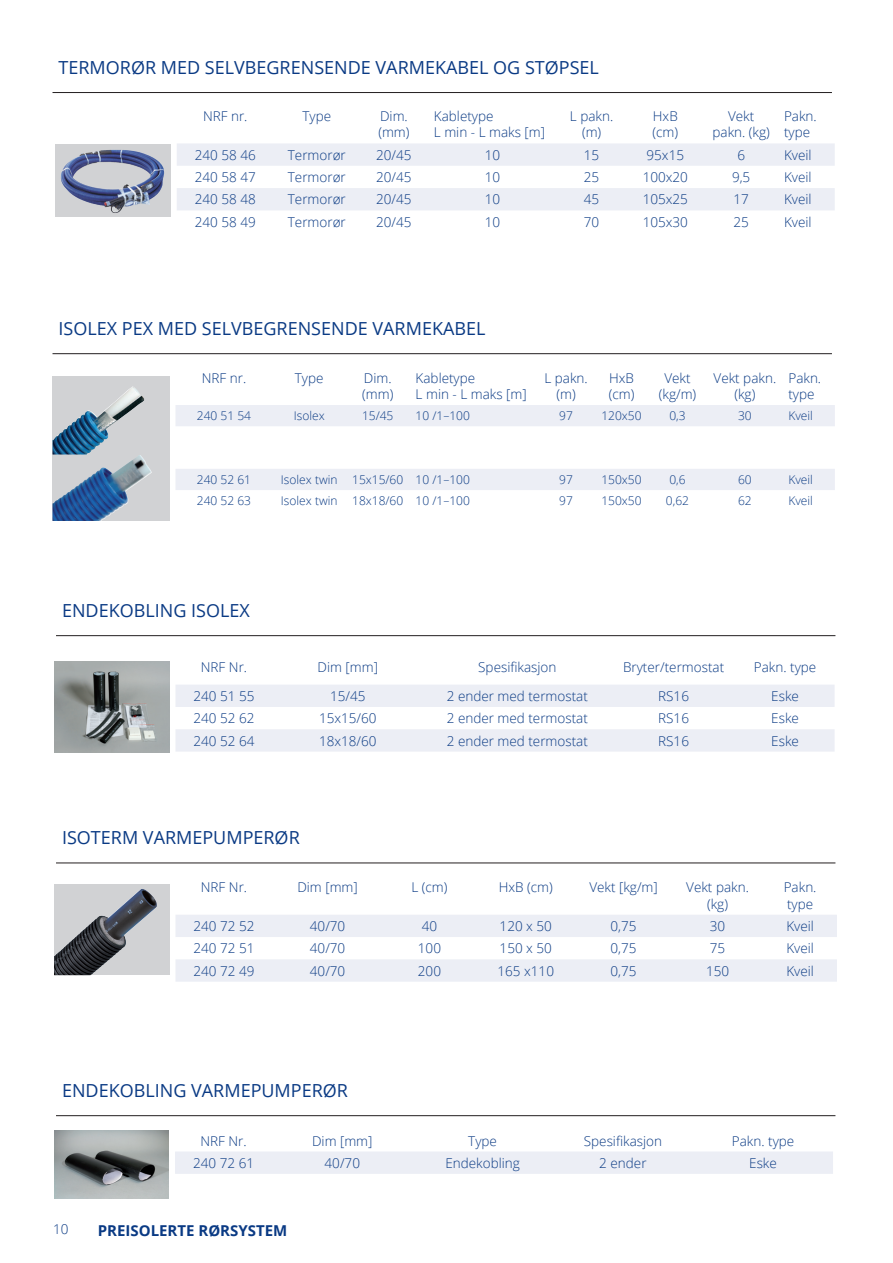
<style>
.page{position:relative;width:893px;height:1263px;background:#fff}
.page>*{position:absolute;margin:0;border:0;box-sizing:border-box;transform-origin:0 0}
.t1{font:18px "Open Sans";color:#0a3a84}
.t2{font:700 15px "Open Sans";color:#0a3a84}
.t3{font:300 13.5px/16.2px "Open Sans";color:#0a3a84;text-align:center}
.t4{font:300 12px "Open Sans";color:#0a3a84}
</style>
<div class="page">
<div style="left:53px;top:442px;width:117px;height:79px;background:#d1d2d4"></div>
<img style="left:53px;top:455px;width:99px;height:66px">
<svg style="left:177px;top:143px;width:658px;height:67px"></svg>
<svg style="left:55px;top:144px;width:116px;height:73px;background:#a9aebd"></svg>
<img style="left:61px;top:150px;width:51px;height:50px">
<svg style="left:176px;top:405px;width:659px;height:85px"></svg>
<div style="left:53px;top:376px;width:117px;height:78px;background:#d1d2d4"></div>
<img style="left:53px;top:386px;width:92px;height:68px">
<svg style="left:176px;top:685px;width:659px;height:67px"></svg>
<svg style="left:176px;top:915px;width:661px;height:67px"></svg>
<div style="left:175px;top:1152px;width:658px;height:22px;background:#eceef5"></div>
<img style="left:54px;top:661px;width:116px;height:91px">
<div style="left:54px;top:884px;width:116px;height:91px;background:#d1d2d4"></div>
<img style="left:54px;top:889px;width:103px;height:86px">
<img style="left:54px;top:1130px;width:115px;height:69px">
<hr style="left:56px;top:1115px;width:779px;height:1px;background:#231f20">
<hr style="left:56px;top:863px;width:779px;height:1px;background:#231f20">
<hr style="left:56px;top:635px;width:779px;height:1px;background:#231f20">
<hr style="left:53px;top:353px;width:779px;height:1px;background:#231f20">
<hr style="left:53px;top:92px;width:779px;height:1px;background:#231f20">
<p class="t1" style="left:59px;top:55px;width:542px">TERMORØR MED SELVBEGRENSENDE VARMEKABEL OG STØPSEL</p>
<p class="t3" style="left:203px;top:108px;width:46px">NRF nr.</p>
<p class="t3" style="left:303px;top:108px;width:30px">Type</p>
<p class="t3" style="left:378px;top:108px;width:33px;text-align:left">Dim. (mm)</p>
<p class="t3" style="left:434px;top:108px;width:61px">Kabletype</p>
<p class="t3" style="left:434px;top:124px;width:113px">L min - L maks [m]</p>
<p class="t3" style="left:570px;top:108px;width:45px">L pakn. (m)</p>
<p class="t3" style="left:653px;top:108px;width:26px">HxB</p>
<p class="t3" style="left:652px;top:124px;width:27px">(cm)</p>
<p class="t3" style="left:712px;top:108px;width:59px">Vekt pakn. (kg)</p>
<p class="t3" style="left:784px;top:108px;width:34px;text-align:left">Pakn. type</p>
<p class="t3" style="left:195px;top:146px;width:62px">240 58 46</p>
<p class="t3" style="left:288px;top:146px;width:59px">Termorør</p>
<p class="t3" style="left:376px;top:146px;width:37px">20/45</p>
<p class="t3" style="left:485px;top:146px;width:17px">10</p>
<p class="t3" style="left:584px;top:146px;width:17px">15</p>
<p class="t3" style="left:647px;top:146px;width:39px">95x15</p>
<p class="t3" style="left:737px;top:146px;width:9px">6</p>
<p class="t3" style="left:784px;top:146px;width:29px">Kveil</p>
<p class="t3" style="left:195px;top:169px;width:62px">240 58 47</p>
<p class="t3" style="left:288px;top:169px;width:59px">Termorør</p>
<p class="t3" style="left:376px;top:169px;width:37px">20/45</p>
<p class="t3" style="left:485px;top:169px;width:17px">10</p>
<p class="t3" style="left:584px;top:169px;width:17px">25</p>
<p class="t3" style="left:643px;top:169px;width:47px">100x20</p>
<p class="t3" style="left:732px;top:169px;width:20px">9,5</p>
<p class="t3" style="left:784px;top:169px;width:29px">Kveil</p>
<p class="t3" style="left:195px;top:191px;width:62px">240 58 48</p>
<p class="t3" style="left:288px;top:191px;width:59px">Termorør</p>
<p class="t3" style="left:376px;top:191px;width:37px">20/45</p>
<p class="t3" style="left:485px;top:191px;width:17px">10</p>
<p class="t3" style="left:584px;top:191px;width:17px">45</p>
<p class="t3" style="left:643px;top:191px;width:47px">105x25</p>
<p class="t3" style="left:733px;top:191px;width:17px">17</p>
<p class="t3" style="left:784px;top:191px;width:29px">Kveil</p>
<p class="t3" style="left:195px;top:213px;width:62px">240 58 49</p>
<p class="t3" style="left:288px;top:213px;width:59px">Termorør</p>
<p class="t3" style="left:376px;top:213px;width:37px">20/45</p>
<p class="t3" style="left:485px;top:213px;width:17px">10</p>
<p class="t3" style="left:584px;top:213px;width:17px">70</p>
<p class="t3" style="left:643px;top:213px;width:47px">105x30</p>
<p class="t3" style="left:733px;top:213px;width:17px">25</p>
<p class="t3" style="left:784px;top:213px;width:29px">Kveil</p>
<p class="t1" style="left:59px;top:316px;width:428px">ISOLEX PEX MED SELVBEGRENSENDE VARMEKABEL</p>
<p class="t3" style="left:202px;top:369px;width:46px">NRF nr.</p>
<p class="t3" style="left:295px;top:369px;width:30px">Type</p>
<p class="t3" style="left:362px;top:369px;width:33px;text-align:left">Dim. (mm)</p>
<p class="t3" style="left:416px;top:369px;width:61px">Kabletype</p>
<p class="t3" style="left:416px;top:386px;width:113px">L min - L maks [m]</p>
<p class="t3" style="left:544px;top:369px;width:45px">L pakn. (m)</p>
<p class="t3" style="left:609px;top:369px;width:26px">HxB</p>
<p class="t3" style="left:609px;top:386px;width:27px">(cm)</p>
<p class="t3" style="left:659px;top:369px;width:39px">Vekt (kg/m)</p>
<p class="t3" style="left:713px;top:369px;width:64px">Vekt pakn. (kg)</p>
<p class="t3" style="left:788px;top:369px;width:34px;text-align:left">Pakn. type</p>
<p class="t4" style="left:197px;top:408px;width:56px">240 51 54</p>
<p class="t4" style="left:294px;top:408px;width:32px">Isolex</p>
<p class="t4" style="left:362px;top:408px;width:33px">15/45</p>
<p class="t4" style="left:416px;top:408px;width:56px">10 /1–100</p>
<p class="t4" style="left:559px;top:408px;width:15px">97</p>
<p class="t4" style="left:601px;top:408px;width:42px">120x50</p>
<p class="t4" style="left:669px;top:408px;width:18px">0,3</p>
<p class="t4" style="left:738px;top:408px;width:15px">30</p>
<p class="t4" style="left:788px;top:408px;width:26px">Kveil</p>
<p class="t4" style="left:197px;top:471px;width:56px">240 52 61</p>
<p class="t4" style="left:281px;top:471px;width:58px">Isolex twin</p>
<p class="t4" style="left:352px;top:471px;width:53px">15x15/60</p>
<p class="t4" style="left:416px;top:471px;width:56px">10 /1–100</p>
<p class="t4" style="left:559px;top:471px;width:15px">97</p>
<p class="t4" style="left:601px;top:471px;width:42px">150x50</p>
<p class="t4" style="left:669px;top:471px;width:18px">0,6</p>
<p class="t4" style="left:738px;top:471px;width:15px">60</p>
<p class="t4" style="left:788px;top:471px;width:26px">Kveil</p>
<p class="t4" style="left:197px;top:493px;width:56px">240 52 63</p>
<p class="t4" style="left:281px;top:493px;width:58px">Isolex twin</p>
<p class="t4" style="left:352px;top:493px;width:53px">18x18/60</p>
<p class="t4" style="left:416px;top:493px;width:56px">10 /1–100</p>
<p class="t4" style="left:559px;top:493px;width:15px">97</p>
<p class="t4" style="left:601px;top:493px;width:42px">150x50</p>
<p class="t4" style="left:666px;top:493px;width:25px">0,62</p>
<p class="t4" style="left:738px;top:493px;width:15px">62</p>
<p class="t4" style="left:788px;top:493px;width:26px">Kveil</p>
<p class="t1" style="left:62px;top:598px;width:189px">ENDEKOBLING ISOLEX</p>
<p class="t3" style="left:201px;top:658px;width:48px">NRF Nr.</p>
<p class="t3" style="left:318px;top:658px;width:62px">Dim [mm]</p>
<p class="t3" style="left:478px;top:658px;width:80px">Spesifikasjon</p>
<p class="t3" style="left:623px;top:658px;width:103px">Bryter/termostat</p>
<p class="t3" style="left:754px;top:658px;width:64px">Pakn. type</p>
<p class="t3" style="left:194px;top:688px;width:62px">240 51 55</p>
<p class="t3" style="left:330px;top:688px;width:37px">15/45</p>
<p class="t3" style="left:447px;top:688px;width:143px">2 ender med termostat</p>
<p class="t3" style="left:658px;top:688px;width:32px">RS16</p>
<p class="t3" style="left:771px;top:688px;width:29px">Eske</p>
<p class="t3" style="left:194px;top:710px;width:62px">240 52 62</p>
<p class="t3" style="left:319px;top:710px;width:59px">15x15/60</p>
<p class="t3" style="left:447px;top:710px;width:143px">2 ender med termostat</p>
<p class="t3" style="left:658px;top:710px;width:32px">RS16</p>
<p class="t3" style="left:771px;top:710px;width:29px">Eske</p>
<p class="t3" style="left:194px;top:732px;width:62px">240 52 64</p>
<p class="t3" style="left:319px;top:732px;width:59px">18x18/60</p>
<p class="t3" style="left:447px;top:732px;width:143px">2 ender med termostat</p>
<p class="t3" style="left:658px;top:732px;width:32px">RS16</p>
<p class="t3" style="left:771px;top:732px;width:29px">Eske</p>
<p class="t1" style="left:62px;top:825px;width:239px">ISOTERM VARMEPUMPERØR</p>
<p class="t3" style="left:201px;top:879px;width:48px">NRF Nr.</p>
<p class="t3" style="left:297px;top:879px;width:62px">Dim [mm]</p>
<p class="t3" style="left:411px;top:879px;width:38px">L (cm)</p>
<p class="t3" style="left:499px;top:879px;width:56px">HxB (cm)</p>
<p class="t3" style="left:589px;top:879px;width:70px">Vekt [kg/m]</p>
<p class="t3" style="left:686px;top:879px;width:64px">Vekt pakn. (kg)</p>
<p class="t3" style="left:784px;top:879px;width:34px;text-align:left">Pakn. type</p>
<p class="t3" style="left:194px;top:918px;width:62px">240 72 52</p>
<p class="t3" style="left:310px;top:918px;width:37px">40/70</p>
<p class="t3" style="left:422px;top:918px;width:17px">40</p>
<p class="t3" style="left:500px;top:918px;width:54px">120 x 50</p>
<p class="t3" style="left:611px;top:918px;width:28px">0,75</p>
<p class="t3" style="left:710px;top:918px;width:17px">30</p>
<p class="t3" style="left:786px;top:918px;width:29px">Kveil</p>
<p class="t3" style="left:194px;top:940px;width:62px">240 72 51</p>
<p class="t3" style="left:310px;top:940px;width:37px">40/70</p>
<p class="t3" style="left:418px;top:940px;width:25px">100</p>
<p class="t3" style="left:500px;top:940px;width:54px">150 x 50</p>
<p class="t3" style="left:611px;top:940px;width:28px">0,75</p>
<p class="t3" style="left:710px;top:940px;width:17px">75</p>
<p class="t3" style="left:786px;top:940px;width:29px">Kveil</p>
<p class="t3" style="left:194px;top:962px;width:62px">240 72 49</p>
<p class="t3" style="left:310px;top:962px;width:37px">40/70</p>
<p class="t3" style="left:418px;top:962px;width:25px">200</p>
<p class="t3" style="left:498px;top:962px;width:58px">165 x110</p>
<p class="t3" style="left:611px;top:962px;width:28px">0,75</p>
<p class="t3" style="left:706px;top:962px;width:25px">150</p>
<p class="t3" style="left:786px;top:962px;width:29px">Kveil</p>
<p class="t1" style="left:62px;top:1078px;width:287px">ENDEKOBLING VARMEPUMPERØR</p>
<p class="t3" style="left:200px;top:1132px;width:48px">NRF Nr.</p>
<p class="t3" style="left:312px;top:1132px;width:62px">Dim [mm]</p>
<p class="t3" style="left:468px;top:1132px;width:30px">Type</p>
<p class="t3" style="left:584px;top:1132px;width:80px">Spesifikasjon</p>
<p class="t3" style="left:732px;top:1132px;width:64px">Pakn. type</p>
<p class="t3" style="left:193px;top:1154px;width:62px">240 72 61</p>
<p class="t3" style="left:325px;top:1154px;width:37px">40/70</p>
<p class="t3" style="left:445px;top:1154px;width:76px">Endekobling</p>
<p class="t3" style="left:599px;top:1154px;width:49px">2 ender</p>
<p class="t3" style="left:749px;top:1154px;width:29px">Eske</p>
<p class="t3" style="left:53px;top:1221px;width:17px">10</p>
<p class="t2" style="left:98px;top:1219px;width:191px">PREISOLERTE RØRSYSTEM</p>
</div>
